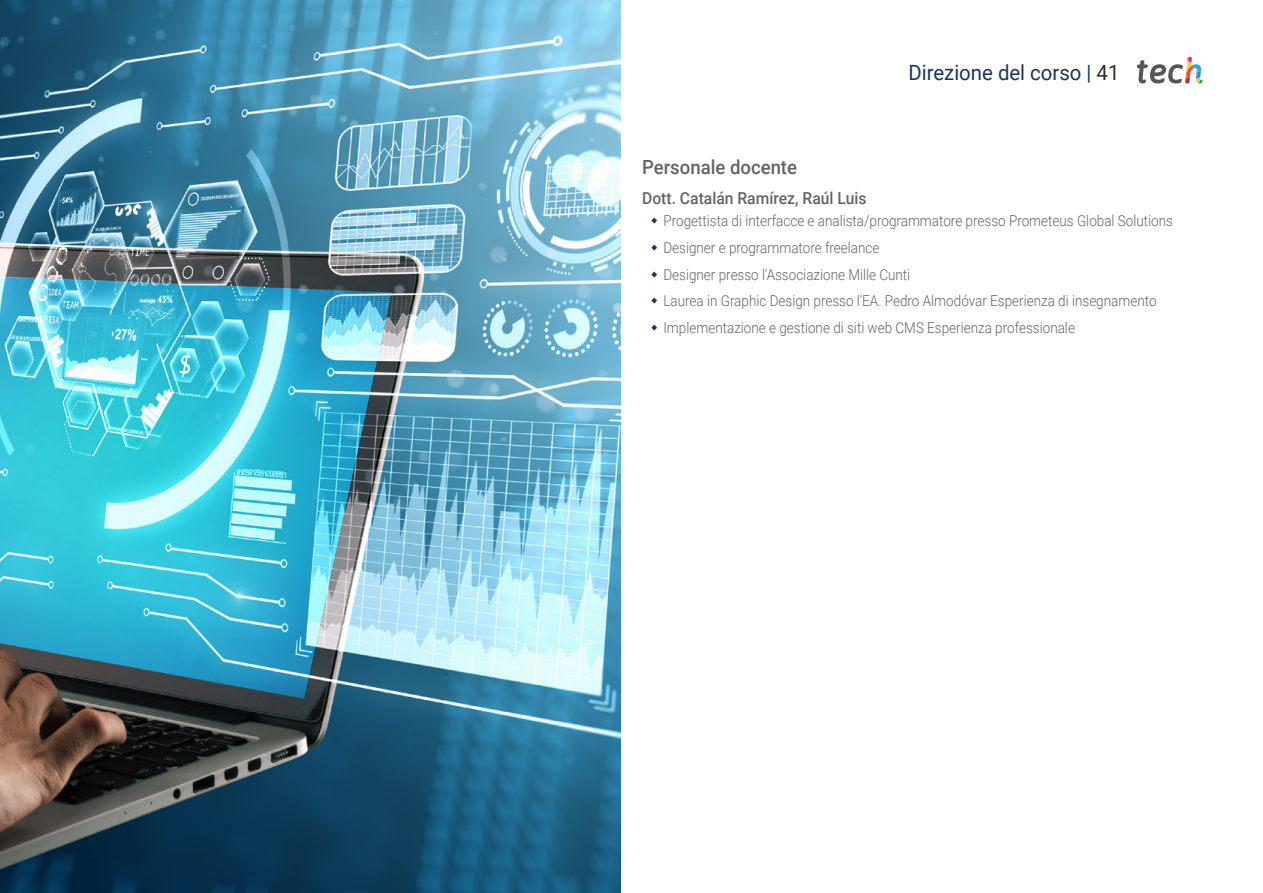
<style>
.page{position:relative;width:1263px;height:893px;background:#fff}
.page>*{position:absolute;margin:0;border:0;box-sizing:border-box;transform-origin:0 0}
.t1{font:21px "Roboto";color:#1a355c}
.t2{font:500 19.5px "Roboto";color:#61646a;scale:.95 1}
.t3{font:500 16.5px "Roboto";color:#61646a;scale:.95 1}
.t4{font:300 15px/26.7px "Roboto";color:#61646a;scale:.9 1}
.s1{color:#312e20}
</style>
<div class="page">
<svg style="left:1137px;top:57px;width:65px;height:27px"></svg>
<img style="left:0;top:0;width:621px;height:893px">
<h2 class="t2" style="left:642px;top:154px;width:165px">Personale docente</h2>
<h1 class="t1" style="left:908px;top:57px;width:213px">Direzione del corso | <span class="s1">41</span></h1>
<p class="t3" style="left:642px;top:186px;width:238px">Dott. Catalán Ramírez, Raúl Luis</p>
<p class="t4" style="left:663px;top:207px;width:568px">Progettista di interfacce e analista/programmatore presso Prometeus Global Solutions Designer e programmatore freelance<br>Designer presso l'Associazione Mille Cunti<br>Laurea in Graphic Design presso l'EA. Pedro Almodóvar Esperienza di insegnamento Implementazione e gestione di siti web CMS Esperienza professionale</p>
</div>
